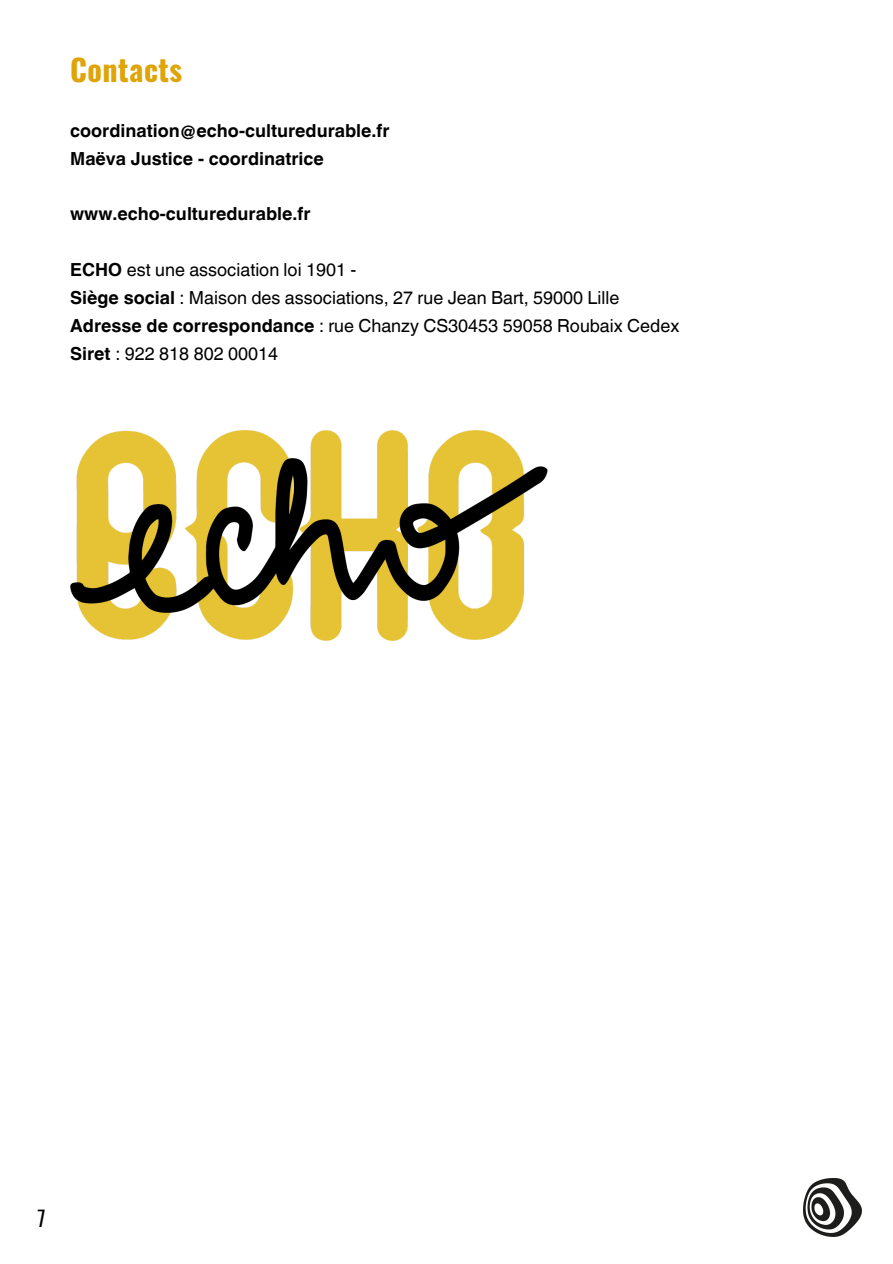
<style>
.page{position:relative;width:893px;height:1264px;background:#fff}
.page>*{position:absolute;margin:0;border:0;box-sizing:border-box;transform-origin:0 0}
.t1{font:700 30px "Oswald";letter-spacing:.015em;color:#dfa408}
.t2{font:21px "Oswald";color:#000}
.t3{font:18px "Helvetica World";color:#000}
.t4{font:700 18px "Helvetica World";color:#000}
.s1{font-weight:700}
</style>
<div class="page">
<img style="left:70px;top:431px;width:477px;height:209px">
<img style="left:803px;top:1178px;width:58px;height:57px">
<p class="t1" style="left:70px;top:46px;width:114px">Contacts</p>
<p class="t4" style="left:70px;top:116px;width:321px">coordination@echo-culturedurable.fr</p>
<p class="t4" style="left:70px;top:144px;width:255px">Maëva Justice - coordinatrice</p>
<p class="t4" style="left:70px;top:199px;width:242px">www.echo-culturedurable.fr</p>
<p class="t3" style="left:70px;top:258px;width:288px"><span class="s1">ECHO</span> est une association loi 1901 -</p>
<p class="t3" style="left:70px;top:287px;width:550px"><span class="s1">Siège social</span> : Maison des associations, 27 rue Jean Bart, 59000 Lille</p>
<p class="t3" style="left:70px;top:315px;width:610px"><span class="s1">Adresse de correspondance</span> : rue Chanzy CS30453 59058 Roubaix Cedex</p>
<p class="t3" style="left:70px;top:343px;width:209px"><span class="s1">Siret</span> : 922 818 802 00014</p>
<p class="t2" style="left:37px;top:1201px;width:10px">7</p>
</div>
